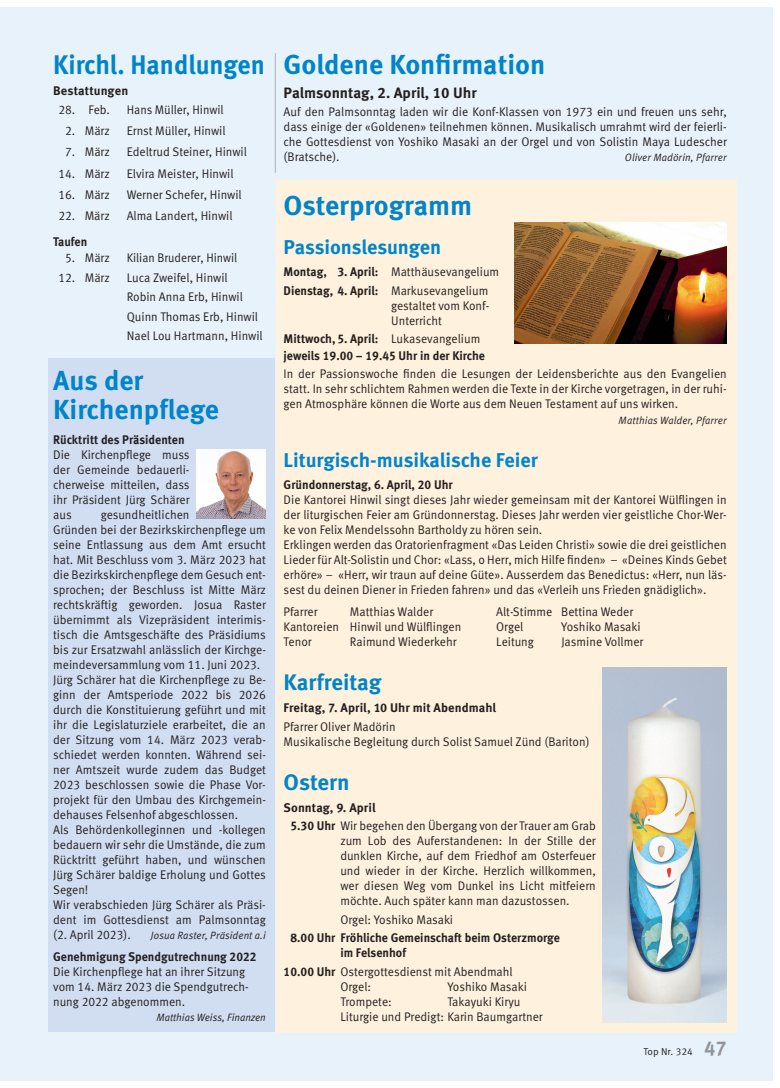
<style>
.page{position:relative;width:780px;height:1088px;background:#fff}
.page>*{position:absolute;margin:0;border:0;box-sizing:border-box;transform-origin:0 0}
.t1{font:700 27.5px/28.8px "Meta OT";color:#0084ca}
.t2{font:700 26.88px "Meta OT";color:#0084ca;scale:.95 1}
.t3{font:700 22.5px "Meta OT";color:#0084ca}
.t4{font:700 20px "Meta OT";letter-spacing:-.005em;color:#0084ca}
.t5{font:700 15px "Meta OT";color:#231f20}
.t6{font:12.5px/15px "Meta OT";color:#231f20;scale:.95 1}
.t7{font:700 12.5px/16.8px "Meta OT";color:#231f20;scale:.95 1}
.t8{font:700 12.5px "Meta OT";color:#231f20}
.t9{font:12.5px "Meta OT";color:#231f20;scale:.92 1}
.t10{font:12.5px "Meta OT";color:#231f20;scale:.93 1}
.t11{font:italic 10.62px "Meta OT";letter-spacing:.005em;color:#231f20;scale:.95 1}
.t12{font:10px "Meta OT";color:#231f20}
.s1{font-weight:700}
.s2{font-weight:400}
.s3{font-weight:700;font-size:20px;color:#939598}
</style>
<div class="page">
<div style="left:0;top:7px;width:772px;height:1074px;background:#e8f2fa"></div>
<hr style="left:275px;top:53px;width:1px;height:120px;background:#bcbdc0">
<div style="left:276px;top:180px;width:461px;height:852px;background:#fef1dd"></div>
<img style="left:514px;top:222px;width:212px;height:121px">
<div style="left:48px;top:358px;width:226px;height:674px;background:#d1def1"></div>
<img style="left:603px;top:667px;width:123px;height:355px">
<img style="left:197px;top:449px;width:69px;height:69px">
<h2 class="t2" style="left:53px;top:48px;width:224px">Kirchl. Handlungen</h2>
<p class="t8" style="left:53px;top:83px;width:77px">Bestattungen</p>
<p class="t6" style="left:58px;top:102px;width:56px">28. Feb.</p>
<p class="t10" style="left:127px;top:102px;width:106px">Hans Müller, Hinwil</p>
<p class="t6" style="left:65px;top:123px;width:49px">2. März</p>
<p class="t6" style="left:127px;top:123px;width:105px">Ernst Müller, Hinwil</p>
<p class="t6" style="left:65px;top:145px;width:49px">7. März</p>
<p class="t6" style="left:127px;top:145px;width:128px">Edeltrud Steiner, Hinwil</p>
<p class="t6" style="left:58px;top:166px;width:56px">14. März</p>
<p class="t6" style="left:127px;top:166px;width:114px">Elvira Meister, Hinwil</p>
<p class="t6" style="left:58px;top:187px;width:56px">16. März</p>
<p class="t6" style="left:127px;top:187px;width:123px">Werner Schefer, Hinwil</p>
<p class="t6" style="left:58px;top:209px;width:56px">22. März</p>
<p class="t6" style="left:127px;top:209px;width:113px">Alma Landert, Hinwil</p>
<p class="t7" style="left:53px;top:234px;width:37px">Taufen</p>
<p class="t6" style="left:65px;top:251px;width:49px">5. März</p>
<p class="t9" style="left:127px;top:250px;width:122px">Kilian Bruderer, Hinwil</p>
<p class="t6" style="left:58px;top:270px;width:56px">12. März</p>
<p class="t6" style="left:127px;top:268px;width:145px;line-height:19.5px">Luca Zweifel, Hinwil<br>Robin Anna Erb, Hinwil<br>Quinn Thomas Erb, Hinwil<br>Nael Lou Hartmann, Hinwil</p>
<h1 class="t1" style="left:53px;top:366px;width:167px">Aus der<br>Kirchenpflege</h1>
<p class="t7" style="left:53px;top:432px;width:140px">Rücktritt des Präsidenten</p>
<p class="t6" style="left:53px;top:448px;width:145px;text-align:justify">Die Kirchenpflege muss der Gemeinde bedauerli&shy;cherweise mitteilen, dass ihr Präsident Jürg Schärer aus</p>
<p class="t6" style="left:53px;top:508px;width:225px;text-indent:47px">gesundheitlichen<br>Gründen bei der Bezirkskirchenpflege um seine Entlassung aus dem Amt ersucht hat. Mit Beschluss vom 3. März 2023 hat die Bezirkskirchenpflege dem Gesuch ent&shy;sprochen; der Beschluss ist Mitte März rechtskräftig geworden. Josua Raster übernimmt als Vizepräsident interimis&shy;tisch die Amtsgeschäfte des Präsidiums bis zur Ersatzwahl anlässlich der Kirchge&shy;meindeversammlung vom 11. Juni 2023.<br>Jürg Schärer hat die Kirchenpflege zu Be&shy;ginn der Amtsperiode 2022 bis 2026 durch die Konstituierung geführt und mit ihr die Legislaturziele erarbeitet, die an der Sitzung vom 14. März 2023 verab&shy;schiedet werden konnten. Während sei&shy;ner Amtszeit wurde zudem das Budget 2023 beschlossen sowie die Phase Vor&shy;projekt für den Umbau des Kirchgemein&shy;dehauses Felsenhof abgeschlossen.<br>Als Behördenkolleginnen und -kollegen bedauern wir sehr die Umstände, die zum Rücktritt geführt haben, und wünschen Jürg Schärer baldige Erholung und Gottes Segen!<br>Wir verabschieden Jürg Schärer als Präsi&shy;dent im Gottesdienst am Palmsonntag (2. April 2023).</p>
<p class="t11" style="left:151px;top:929px;width:122px">Josua Raster, Präsident a.i</p>
<p class="t7" style="left:53px;top:949px;width:216px">Genehmigung Spendgutrechnung 2022</p>
<p class="t6" style="left:53px;top:965px;width:207px">Die Kirchenpflege hat an ihrer Sitzung vom 14. März 2023 die Spendgutrech&shy;nung 2022 abgenommen.</p>
<p class="t11" style="left:156px;top:1011px;width:117px">Matthias Weiss, Finanzen</p>
<h1 class="t1" style="left:283px;top:50px;width:263px">Goldene Konfirmation</h1>
<p class="t5" style="left:283px;top:83px;width:195px">Palmsonntag, 2. April, 10 Uhr</p>
<p class="t6" style="left:283px;top:105px;width:468px;text-align:justify">Auf den Palmsonntag laden wir die Konf-Klassen von 1973 ein und freuen uns sehr, dass einige der «Goldenen» teilnehmen können. Musikalisch umrahmt wird der feierli&shy;che Gottesdienst von Yoshiko Masaki an der Orgel und von Solistin Maya Ludescher (Bratsche).</p>
<p class="t11" style="left:625px;top:151px;width:109px">Oliver Madörin, Pfarrer</p>
<h1 class="t1" style="left:283px;top:191px;width:190px">Osterprogramm</h1>
<h3 class="t4" style="left:283px;top:234px;width:159px">Passionslesungen</h3>
<p class="t6" style="left:283px;top:263px;width:228px;line-height:18.5px"><span class="s1">Montag, 3. April:</span> Matthäusevangelium<br><span class="s1">Dienstag, 4. April:</span> Markusevangelium</p>
<p class="t6" style="left:391px;top:298px;width:105px">gestaltet vom Konf-<br>Unterricht</p>
<p class="t7" style="left:283px;top:331px;width:213px">Mittwoch, 5. April: <span class="s2">Lukasevangelium </span>jeweils 19.00 – 19.45 Uhr in der Kirche</p>
<p class="t6" style="left:283px;top:367px;width:468px;text-align:justify">In der Passionswoche finden die Lesungen der Leidensberichte aus den Evangelien statt. In sehr schlichtem Rahmen werden die Texte in der Kirche vorgetragen, in der ruhi&shy;gen Atmosphäre können die Worte aus dem Neuen Testament auf uns wirken.</p>
<p class="t11" style="left:618px;top:413px;width:115px">Matthias Walder, Pfarrer</p>
<h3 class="t4" style="left:283px;top:448px;width:256px">Liturgisch-musikalische Feier</h3>
<p class="t7" style="left:283px;top:477px;width:179px">Gründonnerstag, 6. April, 20 Uhr</p>
<p class="t6" style="left:283px;top:493px;width:468px">Die Kantorei Hinwil singt dieses Jahr wieder gemeinsam mit der Kantorei Wülflingen in der liturgischen Feier am Gründonnerstag. Dieses Jahr werden vier geistliche Chor-Wer&shy;ke von Felix Mendelssohn Bartholdy zu hören sein.<br>Erklingen werden das Oratorienfragment «Das Leiden Christi» sowie die drei geistlichen Lieder für Alt-Solistin und Chor: «Lass, o Herr, mich Hilfe finden» – «Deines Kinds Gebet erhöre» – «Herr, wir traun auf deine Güte». Ausserdem das Benedictus: «Herr, nun läs&shy;sest du deinen Diener in Frieden fahren» und das «Verleih uns Frieden gnädiglich».</p>
<p class="t6" style="left:283px;top:605px;width:37px">Pfarrer</p>
<p class="t6" style="left:350px;top:605px;width:89px">Matthias Walder</p>
<p class="t6" style="left:496px;top:605px;width:146px">Alt-Stimme Bettina Weder</p>
<p class="t6" style="left:283px;top:620px;width:189px">Kantoreien Hinwil und Wülflingen</p>
<p class="t6" style="left:496px;top:620px;width:30px">Orgel</p>
<p class="t6" style="left:561px;top:620px;width:85px">Yoshiko Masaki</p>
<p class="t6" style="left:283px;top:635px;width:31px">Tenor</p>
<p class="t6" style="left:350px;top:635px;width:114px">Raimund Wiederkehr</p>
<p class="t6" style="left:496px;top:635px;width:41px">Leitung</p>
<p class="t6" style="left:561px;top:635px;width:88px">Jasmine Vollmer</p>
<h3 class="t3" style="left:283px;top:668px;width:99px">Karfreitag</h3>
<p class="t8" style="left:283px;top:700px;width:214px">Freitag, 7. April, 10 Uhr mit Abendmahl</p>
<p class="t6" style="left:283px;top:719px;width:323px">Pfarrer Oliver Madörin<br>Musikalische Begleitung durch Solist Samuel Zünd (Bariton)</p>
<h3 class="t3" style="left:283px;top:767px;width:68px">Ostern</h3>
<p class="t6" style="left:290px;top:798px;width:323px;line-height:18.5px;text-indent:-7px"><span class="s1">Sonntag, 9. April<br>5.30 Uhr</span> Wir begehen den Übergang von der Trauer am Grab</p>
<p class="t6" style="left:340px;top:833px;width:270px;text-align:justify">zum Lob des Auferstandenen: In der Stille der dunklen Kirche, auf dem Friedhof am Osterfeuer und wieder in der Kirche. Herzlich willkommen, wer diesen Weg vom Dunkel ins Licht mitfeiern möchte. Auch später kann man dazustossen.</p>
<p class="t6" style="left:340px;top:912px;width:120px">Orgel: Yoshiko Masaki</p>
<p class="t7" style="left:340px;top:930px;width:232px;line-height:15px;text-indent:-50px">8.00 Uhr Fröhliche Gemeinschaft beim Osterzmorge im Felsenhof</p>
<p class="t6" style="left:340px;top:964px;width:183px;text-indent:-57px"><span class="s1">10.00 Uhr</span> Ostergottesdienst mit Abendmahl<br>Orgel:</p>
<p class="t6" style="left:447px;top:979px;width:85px">Yoshiko Masaki</p>
<p class="t6" style="left:340px;top:994px;width:214px;text-indent:107px">Takayuki Kiryu<br>Liturgie und Predigt: Karin Baumgartner</p>
<p class="t6" style="left:340px;top:994px;width:56px">Trompete:</p>
<p class="t12" style="left:643px;top:1046px;width:85px">Top Nr. 324 <span class="s3">47</span></p>
</div>
